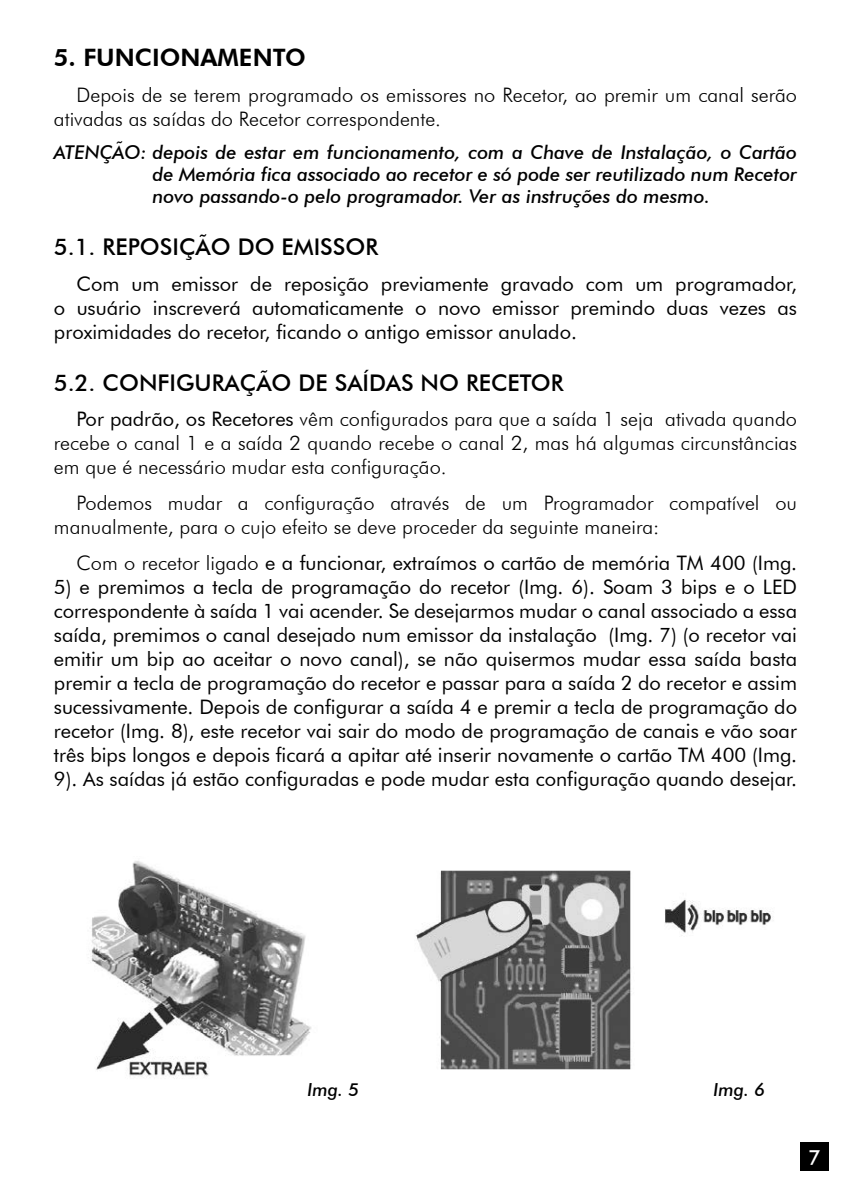
<style>
.page{position:relative;width:851px;height:1191px;background:#fff}
.page>*{position:absolute;margin:0;border:0;box-sizing:border-box;transform-origin:0 0}
.t1{font:800 24px "Futura BT";color:#000}
.t2{font:500 23px "Futura BT";color:#000}
.t3{font:500 21px "Futura BT";color:#fff}
.t4{font:20px/24px "Futura BT";color:#000;text-align:justify}
.t5{font:300 20px/24px "Futura BT";color:#000}
.t6{font:italic 500 19px/22px "Futura BT";color:#000;text-align:justify}
.t7{font:italic 500 18px "Futura BT";color:#000}
.s1{font-weight:400}
.s2{font-weight:300}
</style>
<div class="page">
<div style="left:800px;top:1142px;width:28px;height:29px;background:#000"></div>
<img style="left:91px;top:861px;width:220px;height:216px">
<img style="left:416px;top:870px;width:355px;height:200px">
<p class="t1" style="left:54px;top:43px;width:253px">5. FUNCIONAMENTO</p>
<p class="t5" style="left:54px;top:82px;width:744px;text-indent:23px">Depois de se terem programado os emissores no Recetor, ao premir um canal serão ativadas as saídas do Recetor correspondente.</p>
<p class="t6" style="left:152px;top:141px;width:646px;text-indent:-99px">ATENÇÃO: depois de estar em funcionamento, com a Chave de Instalação, o Cartão de Memória fica associado ao recetor e só pode ser reutilizado num Recetor novo passando-o pelo programador. Ver as instruções do mesmo.</p>
<p class="t2" style="left:54px;top:233px;width:326px">5.1. REPOSIÇÃO DO EMISSOR</p>
<p class="t4" style="left:54px;top:271px;width:744px;text-indent:23px">Com um emissor de reposição previamente gravado com um programador, o usuário inscreverá automaticamente o novo emissor premindo duas vezes as proximidades do recetor, ficando o antigo emissor anulado.</p>
<p class="t2" style="left:54px;top:368px;width:511px">5.2. CONFIGURAÇÃO DE SAÍDAS NO RECETOR</p>
<p class="t5" style="left:54px;top:407px;width:744px;text-align:justify;text-indent:23px"><span class="s1">Por padrão, os Recetores</span> vêm configurados para que a saída 1 seja ativada quando recebe o canal 1 e a saída 2 quando recebe o canal 2, mas há algumas circunstâncias em que é necessário mudar esta configuração.</p>
<p class="t5" style="left:54px;top:491px;width:744px;text-indent:23px">Podemos mudar a configuração através de um Programador compatível ou manualmente, para o cujo efeito se deve proceder da seguinte maneira:</p>
<p class="t4" style="left:77px;top:551px;width:721px"><span class="s2">Com o recetor ligado</span> e a funcionar, extraímos o cartão de memória TM 400 (Img.</p>
<p class="t4" style="left:54px;top:575px;width:744px">5) e premimos a tecla de programação do recetor (Img. 6). Soam 3 bips e o LED correspondente à saída 1 vai acender. Se desejarmos mudar o canal associado a essa saída, premimos o canal desejado num emissor da instalação (Img. 7) (o recetor vai emitir um bip ao aceitar o novo canal), se não quisermos mudar essa saída basta premir a tecla de programação do recetor e passar para a saída 2 do recetor e assim sucessivamente. Depois de configurar a saída 4 e premir a tecla de programação do recetor (Img. 8), este recetor vai sair do modo de programação de canais e vão soar três bips longos e depois ficará a apitar até inserir novamente o cartão TM 400 (Img.<br>9). As saídas já estão configuradas e pode mudar esta configuração quando desejar.</p>
<p class="t7" style="left:307px;top:1078px;width:53px">Img. 5</p>
<p class="t7" style="left:713px;top:1078px;width:53px">Img. 6</p>
<p class="t3" style="left:808px;top:1144px;width:14px">7</p>
</div>
